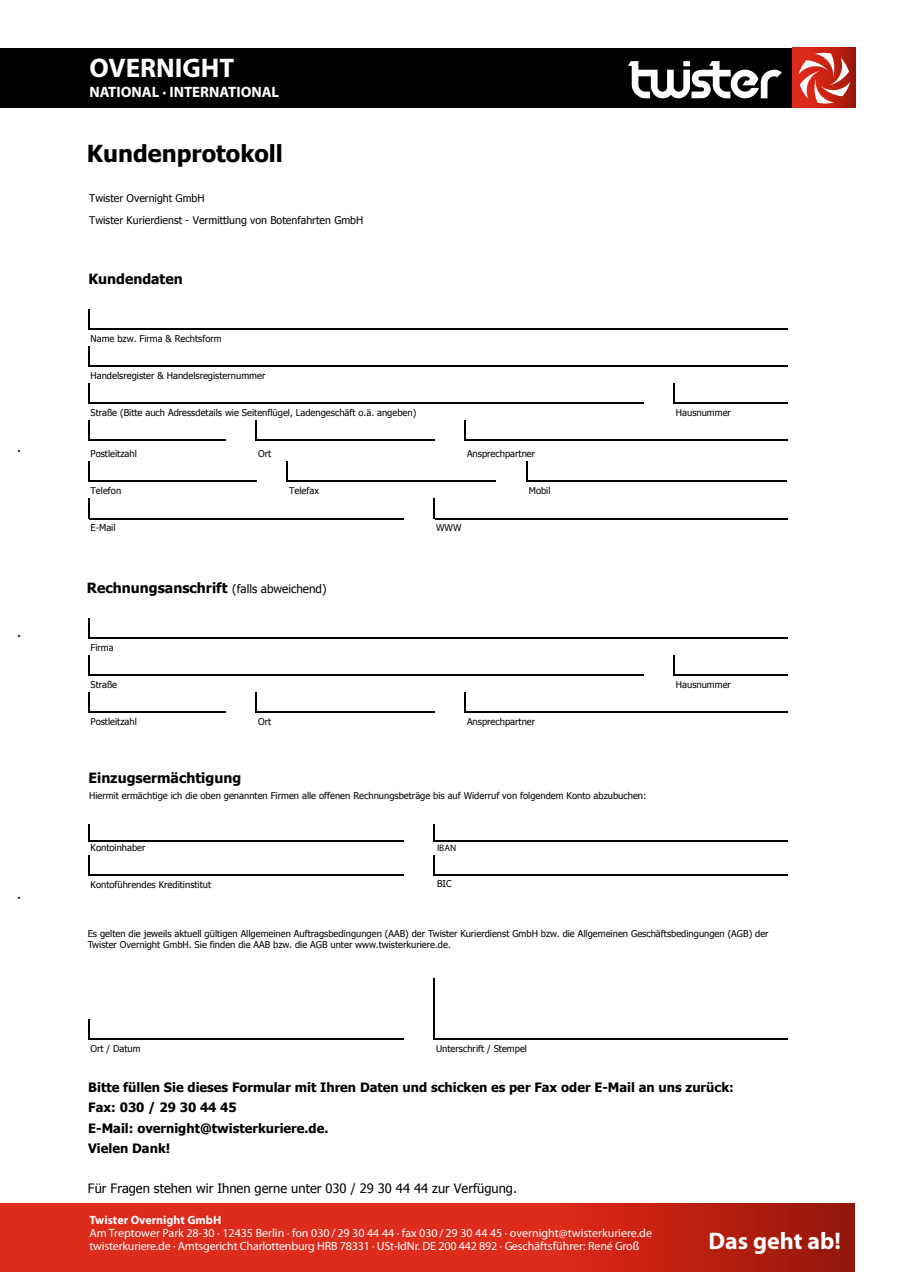
<style>
.page{position:relative;width:902px;height:1272px;background:#fff}
.page>*{position:absolute;margin:0;border:0;box-sizing:border-box;transform-origin:0 0}
.t1{font:700 27px "Myriad Pro";color:#fff}
.t2{font:700 24px "Myriad Pro";color:#fff}
.t3{font:700 23.4px "Tahoma";color:#000}
.t4{font:700 15px "Myriad Pro";color:#fff}
.t5{font:700 14.1px "Tahoma";color:#000}
.t6{font:700 12.9px/20.2px "Tahoma";color:#000}
.t7{font:12.9px "Tahoma";color:#000}
.t8{font:12px/12.9px "Myriad Pro";letter-spacing:-.005em;color:#fff}
.t9{font:700 12px "Myriad Pro";color:#fff}
.t10{font:700 12px "Myriad Pro";color:#151616}
.t11{font:10.65px/21px "Tahoma";color:#000}
.t12{font:9.3px/11.2px "Tahoma";color:#000}
.t13{font:9.3px "Myriad Pro";color:#000}
.s1{font-weight:400;font-size:11.7px}
</style>
<div class="page">
<div style="left:0;top:48px;width:793px;height:59px;background:#000202"></div>
<div style="left:792px;top:48px;width:63px;height:59px;background:linear-gradient(to right,#eb2d1d,#a5190b)"></div>
<svg style="left:798px;top:52px;width:52px;height:53px"></svg>
<svg style="left:628px;top:61px;width:153px;height:37px"></svg>
<div style="left:0;top:1203px;width:854px;height:68px;background:#dd2b1c"></div>
<div style="left:559px;top:1203px;width:295px;height:68px;background:linear-gradient(to right,#df2718,#921609)"></div>
<svg style="left:88px;top:309px;width:1px;height:20px"></svg>
<svg style="left:88px;top:346px;width:1px;height:20px"></svg>
<hr style="left:89px;top:402px;width:554px;height:1px;background:#000">
<svg style="left:88px;top:383px;width:1px;height:20px"></svg>
<hr style="left:89px;top:439px;width:136px;height:1px;background:#000">
<hr style="left:257px;top:439px;width:177px;height:1px;background:#000">
<svg style="left:88px;top:420px;width:1px;height:20px"></svg>
<hr style="left:89px;top:481px;width:167px;height:1px;background:#000">
<hr style="left:288px;top:481px;width:208px;height:1px;background:#000">
<svg style="left:88px;top:461px;width:1px;height:21px"></svg>
<hr style="left:89px;top:518px;width:314px;height:1px;background:#000">
<svg style="left:88px;top:498px;width:1px;height:21px"></svg>
<svg style="left:88px;top:618px;width:1px;height:20px"></svg>
<svg style="left:673px;top:383px;width:1px;height:20px"></svg>
<hr style="left:89px;top:674px;width:554px;height:1px;background:#000">
<svg style="left:88px;top:655px;width:1px;height:20px"></svg>
<svg style="left:256px;top:420px;width:1px;height:20px"></svg>
<svg style="left:464px;top:420px;width:1px;height:20px"></svg>
<hr style="left:89px;top:711px;width:136px;height:1px;background:#000">
<hr style="left:257px;top:711px;width:177px;height:1px;background:#000">
<svg style="left:88px;top:692px;width:1px;height:20px"></svg>
<hr style="left:433px;top:498px;width:2px;height:21px;background:#000">
<hr style="left:89px;top:840px;width:314px;height:1px;background:#000">
<svg style="left:88px;top:824px;width:1px;height:17px"></svg>
<svg style="left:433px;top:824px;width:2px;height:17px"></svg>
<hr style="left:89px;top:874px;width:314px;height:1px;background:#000">
<hr style="left:433px;top:855px;width:2px;height:20px;background:#000">
<svg style="left:88px;top:855px;width:1px;height:20px"></svg>
<hr style="left:89px;top:1038px;width:314px;height:1px;background:#000">
<svg style="left:88px;top:1019px;width:1px;height:20px"></svg>
<svg style="left:673px;top:655px;width:1px;height:20px"></svg>
<svg style="left:256px;top:692px;width:1px;height:20px"></svg>
<svg style="left:464px;top:692px;width:1px;height:20px"></svg>
<hr style="left:286px;top:461px;width:2px;height:21px;background:#000">
<svg style="left:526px;top:461px;width:1px;height:21px"></svg>
<hr style="left:433px;top:978px;width:2px;height:61px;background:#000">
<hr style="left:89px;top:328px;width:698px;height:1px;background:#000">
<hr style="left:89px;top:365px;width:698px;height:1px;background:#000">
<hr style="left:674px;top:402px;width:113px;height:1px;background:#000">
<hr style="left:465px;top:439px;width:322px;height:1px;background:#000">
<hr style="left:527px;top:481px;width:260px;height:1px;background:#000">
<hr style="left:435px;top:518px;width:352px;height:1px;background:#000">
<hr style="left:89px;top:637px;width:698px;height:1px;background:#000">
<hr style="left:674px;top:674px;width:113px;height:1px;background:#000">
<hr style="left:465px;top:711px;width:322px;height:1px;background:#000">
<hr style="left:435px;top:840px;width:352px;height:1px;background:#000">
<hr style="left:435px;top:874px;width:352px;height:1px;background:#000">
<hr style="left:435px;top:1038px;width:352px;height:1px;background:#000">
<p class="t10" style="left:17px;top:442px;width:5px">·</p>
<p class="t10" style="left:17px;top:627px;width:5px">·</p>
<p class="t10" style="left:17px;top:889px;width:5px">·</p>
<h1 class="t1" style="left:89px;top:50px;width:146px">OVERNIGHT</h1>
<h3 class="t4" style="left:89px;top:82px;width:191px">NATIONAL · INTERNATIONAL</h3>
<h3 class="t3" style="left:87px;top:137px;width:197px">Kundenprotokoll</h3>
<p class="t11" style="left:89px;top:187px;width:275px">Twister Overnight GmbH<br>Twister Kurierdienst - Vermittlung von Botenfahrten GmbH</p>
<h3 class="t5" style="left:88px;top:269px;width:96px">Kundendaten</h3>
<p class="t12" style="left:90px;top:332px;width:133px">Name bzw. Firma &amp; Rechtsform</p>
<p class="t12" style="left:90px;top:369px;width:176px">Handelsregister &amp; Handelsregisternummer</p>
<p class="t12" style="left:90px;top:406px;width:327px">Straße (Bitte auch Adressdetails wie Seitenflügel, Ladengeschäft o.ä. angeben)</p>
<p class="t12" style="left:90px;top:447px;width:48px">Postleitzahl</p>
<p class="t12" style="left:258px;top:447px;width:15px">Ort</p>
<p class="t12" style="left:467px;top:447px;width:70px">Ansprechpartner</p>
<p class="t12" style="left:90px;top:484px;width:32px">Telefon</p>
<p class="t12" style="left:289px;top:484px;width:31px">Telefax</p>
<p class="t12" style="left:529px;top:484px;width:23px">Mobil</p>
<p class="t12" style="left:90px;top:521px;width:27px">E-Mail</p>
<p class="t12" style="left:436px;top:521px;width:27px">WWW</p>
<h3 class="t5" style="left:87px;top:577px;width:241px">Rechnungsanschrift <span class="s1">(falls abweichend)</span></h3>
<p class="t12" style="left:675px;top:406px;width:57px">Hausnummer</p>
<p class="t12" style="left:90px;top:641px;width:25px">Firma</p>
<p class="t12" style="left:90px;top:678px;width:28px">Straße</p>
<p class="t12" style="left:675px;top:678px;width:57px">Hausnummer</p>
<p class="t12" style="left:90px;top:715px;width:48px">Postleitzahl</p>
<p class="t12" style="left:258px;top:715px;width:15px">Ort</p>
<p class="t12" style="left:467px;top:715px;width:70px">Ansprechpartner</p>
<h3 class="t5" style="left:88px;top:767px;width:154px">Einzugsermächtigung</h3>
<p class="t12" style="left:89px;top:790px;width:559px">Hiermit ermächtige ich die oben genannten Firmen alle offenen Rechnungsbeträge bis auf Widerruf von folgendem Konto abzubuchen:</p>
<p class="t12" style="left:90px;top:841px;width:56px">Kontoinhaber</p>
<p class="t12" style="left:90px;top:878px;width:122px">Kontoführendes Kreditinstitut</p>
<p class="t13" style="left:437px;top:842px;width:21px">IBAN</p>
<p class="t12" style="left:437px;top:878px;width:16px">BIC</p>
<p class="t12" style="left:88px;top:927px;width:682px">Es gelten die jeweils aktuell gültigen Allgemeinen Auftragsbedingungen (AAB) der Twister Kurierdienst GmbH bzw. die Allgemeinen Geschäftsbedingungen (AGB) der<br>Twister Overnight GmbH. Sie finden die AAB bzw. die AGB unter www.twisterkuriere.de.</p>
<p class="t12" style="left:90px;top:1042px;width:52px">Ort / Datum</p>
<p class="t12" style="left:436px;top:1042px;width:92px">Unterschrift / Stempel</p>
<h3 class="t6" style="left:88px;top:1076px;width:647px">Bitte füllen Sie dieses Formular mit Ihren Daten und schicken es per Fax oder E-Mail an uns zurück:<br>Fax: 030 / 29 30 44 45<br>E-Mail: overnight@twisterkuriere.de.<br>Vielen Dank!</h3>
<h3 class="t7" style="left:88px;top:1179px;width:430px">Für Fragen stehen wir Ihnen gerne unter 030 / 29 30 44 44 zur Verfügung.</h3>
<p class="t9" style="left:89px;top:1212px;width:133px">Twister Overnight GmbH</p>
<p class="t8" style="left:89px;top:1226px;width:564px">Am Treptower Park 28-30 · 12435 Berlin · fon 030/ 29 30 44 44 · fax 030/ 29 30 44 45 · overnight@twisterkuriere.de twisterkuriere.de · Amtsgericht Charlottenburg HRB 78331 · USt-IdNr. DE 200 442 892 · Geschäftsführer: René Groß</p>
<h2 class="t2" style="left:708px;top:1225px;width:134px">Das geht ab!</h2>
</div>
